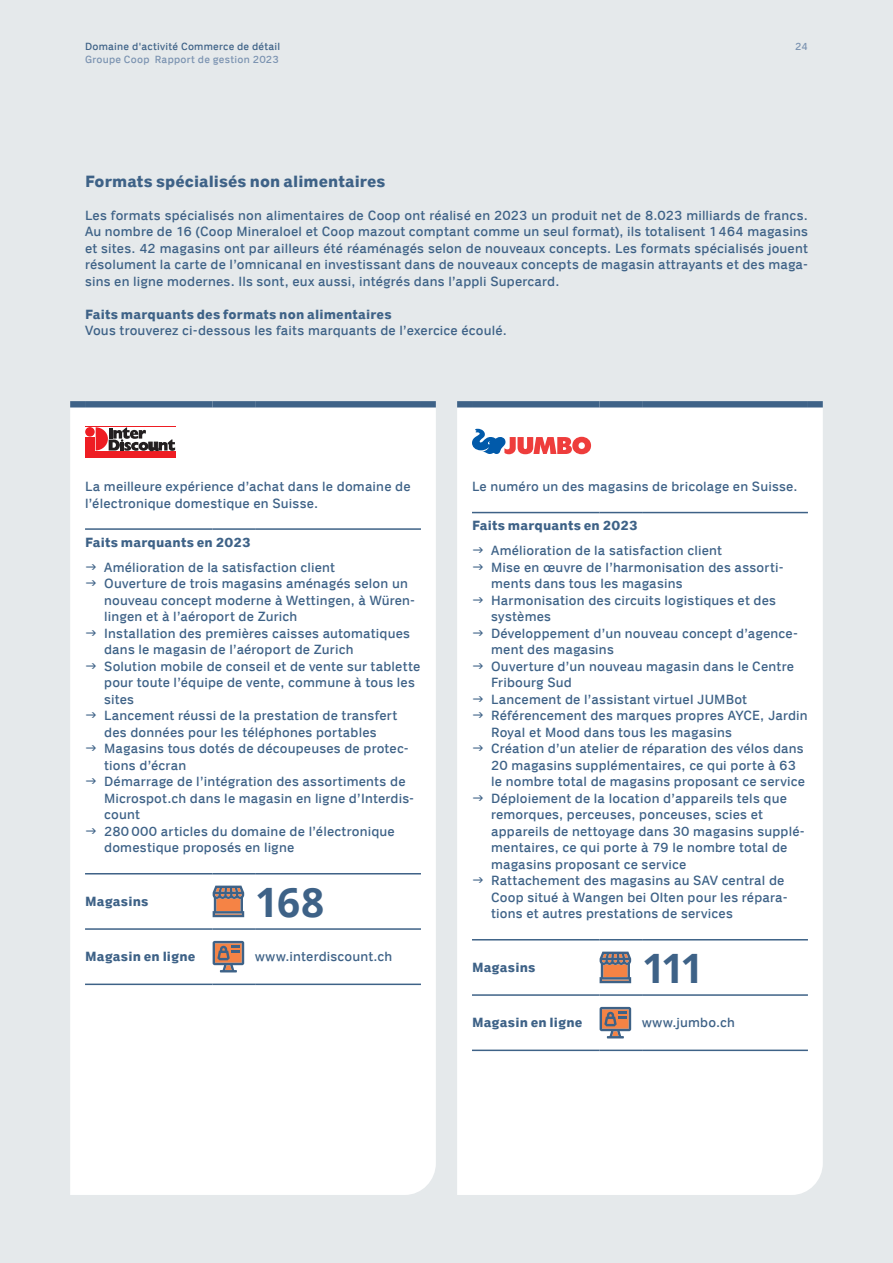
<style>
.page{position:relative;width:893px;height:1263px;background:#e5e9eb}
.page>*{position:absolute;margin:0;border:0;box-sizing:border-box;transform-origin:0 0}
.t1{font:700 40.5px "Open Sans";letter-spacing:-.06em;color:#3e6287}
.t2{font:700 16.5px "Coop";letter-spacing:.005em;color:#3e6287}
.t3{font:13.5px/16.5px "Coop";letter-spacing:.015em;color:#3e6287}
.t4{font:700 13.5px "Coop";letter-spacing:.015em;color:#3e6287}
.t5{font:10.5px "Coop";letter-spacing:.025em;color:#3e6287}
.t6{font:10.5px "Coop";letter-spacing:.025em;color:#7b93b1}
</style>
<div class="page">
<div style="left:70px;top:407px;width:366px;height:788px;background:#fff"></div>
<div style="left:70px;top:401px;width:15px;height:6px;background:#3e6287"></div>
<div style="left:85px;top:401px;width:128px;height:6px;background:#3e6287"></div>
<div style="left:213px;top:401px;width:42px;height:6px;background:#3e6287"></div>
<div style="left:255px;top:401px;width:166px;height:6px;background:#3e6287"></div>
<div style="left:421px;top:401px;width:15px;height:6px;background:#3e6287"></div>
<hr style="left:85px;top:528px;width:128px;height:2px;background:#3e6287">
<hr style="left:213px;top:528px;width:42px;height:2px;background:#3e6287">
<hr style="left:255px;top:528px;width:166px;height:2px;background:#3e6287">
<hr style="left:85px;top:873px;width:128px;height:1px;background:#3e6287">
<hr style="left:213px;top:873px;width:42px;height:1px;background:#3e6287">
<hr style="left:255px;top:873px;width:166px;height:1px;background:#3e6287">
<hr style="left:255px;top:928px;width:166px;height:2px;background:#3e6287">
<hr style="left:255px;top:983px;width:166px;height:2px;background:#3e6287">
<hr style="left:85px;top:928px;width:128px;height:2px;background:#3e6287">
<hr style="left:213px;top:928px;width:42px;height:2px;background:#3e6287">
<hr style="left:85px;top:983px;width:128px;height:2px;background:#3e6287">
<hr style="left:213px;top:983px;width:42px;height:2px;background:#3e6287">
<hr style="left:85px;top:426px;width:90px;height:1px;background:#ee1d23">
<div style="left:85px;top:451px;width:90px;height:6px;background:#ee1d23"></div>
<div style="left:85px;top:427px;width:10px;height:10px;background:#ee1d23;border-radius:50%"></div>
<div style="left:85px;top:437px;width:10px;height:13px;background:#ee1d23"></div>
<svg style="left:96px;top:427px;width:79px;height:24px;background:#a78e8f"></svg>
<svg style="left:213px;top:885px;width:31px;height:32px"></svg>
<svg style="left:213px;top:941px;width:31px;height:31px"></svg>
<div style="left:457px;top:407px;width:366px;height:788px;background:#fff"></div>
<div style="left:457px;top:401px;width:15px;height:6px;background:#3e6287"></div>
<div style="left:472px;top:401px;width:128px;height:6px;background:#3e6287"></div>
<div style="left:600px;top:401px;width:42px;height:6px;background:#3e6287"></div>
<div style="left:642px;top:401px;width:166px;height:6px;background:#3e6287"></div>
<div style="left:808px;top:401px;width:15px;height:6px;background:#3e6287"></div>
<hr style="left:472px;top:512px;width:128px;height:1px;background:#3e6287">
<hr style="left:600px;top:512px;width:42px;height:1px;background:#3e6287">
<hr style="left:642px;top:512px;width:166px;height:1px;background:#3e6287">
<hr style="left:472px;top:939px;width:128px;height:1px;background:#3e6287">
<hr style="left:600px;top:939px;width:42px;height:1px;background:#3e6287">
<hr style="left:642px;top:939px;width:166px;height:1px;background:#3e6287">
<hr style="left:642px;top:994px;width:166px;height:2px;background:#3e6287">
<hr style="left:642px;top:1049px;width:166px;height:2px;background:#3e6287">
<hr style="left:472px;top:994px;width:128px;height:2px;background:#3e6287">
<hr style="left:600px;top:994px;width:42px;height:2px;background:#3e6287">
<hr style="left:472px;top:1049px;width:128px;height:2px;background:#3e6287">
<hr style="left:600px;top:1049px;width:42px;height:2px;background:#3e6287">
<svg style="left:472px;top:429px;width:119px;height:25px;background:#d09fac"></svg>
<svg style="left:600px;top:951px;width:31px;height:32px"></svg>
<svg style="left:600px;top:1007px;width:31px;height:31px"></svg>
<svg style="left:86px;top:564px;width:10px;height:6px"></svg>
<svg style="left:86px;top:581px;width:10px;height:5px"></svg>
<svg style="left:86px;top:630px;width:10px;height:6px"></svg>
<svg style="left:86px;top:663px;width:10px;height:6px"></svg>
<svg style="left:86px;top:713px;width:10px;height:5px"></svg>
<svg style="left:86px;top:746px;width:10px;height:5px"></svg>
<svg style="left:86px;top:779px;width:10px;height:5px"></svg>
<svg style="left:86px;top:828px;width:10px;height:6px"></svg>
<svg style="left:473px;top:548px;width:10px;height:5px"></svg>
<svg style="left:473px;top:564px;width:10px;height:6px"></svg>
<svg style="left:473px;top:597px;width:10px;height:6px"></svg>
<svg style="left:473px;top:630px;width:10px;height:6px"></svg>
<svg style="left:473px;top:663px;width:10px;height:6px"></svg>
<svg style="left:473px;top:696px;width:10px;height:6px"></svg>
<svg style="left:473px;top:713px;width:10px;height:5px"></svg>
<svg style="left:473px;top:746px;width:10px;height:5px"></svg>
<svg style="left:473px;top:795px;width:10px;height:6px"></svg>
<svg style="left:473px;top:878px;width:10px;height:5px"></svg>
<p class="t5" style="left:85px;top:41px;width:197px">Domaine d'activité Commerce de détail</p>
<p class="t6" style="left:795px;top:41px;width:14px">24</p>
<p class="t6" style="left:85px;top:53px;width:195px">Groupe Coop Rapport de gestion 2023</p>
<p class="t2" style="left:85px;top:172px;width:302px">Formats spécialisés non alimentaires</p>
<p class="t3" style="left:85px;top:207px;width:724px;text-align:justify">Les formats spécialisés non alimentaires de Coop ont réalisé en 2023 un produit net de 8.023 milliards de francs.<br>Au nombre de 16 (Coop Mineraloel et Coop mazout comptant comme un seul format), ils totalisent 1464 magasins et sites. 42 magasins ont par ailleurs été réaménagés selon de nouveaux concepts. Les formats spécialisés jouent résolument la carte de l’omnicanal en investissant dans de nouveaux concepts de magasin attrayants et des maga&shy;sins en ligne modernes. Ils sont, eux aussi, intégrés dans l’appli Supercard.</p>
<p class="t4" style="left:85px;top:306px;width:308px">Faits marquants des formats non alimentaires</p>
<p class="t3" style="left:85px;top:322px;width:423px">Vous trouverez ci-dessous les faits marquants de l’exercice écoulé.</p>
<p class="t3" style="left:85px;top:479px;width:327px">La meilleure expérience d’achat dans le domaine de l’électronique domestique en Suisse.</p>
<p class="t4" style="left:85px;top:535px;width:168px">Faits marquants en 2023</p>
<p class="t3" style="left:104px;top:559px;width:318px">Amélioration de la satisfaction client<br>Ouverture de trois magasins aménagés selon un nouveau concept moderne à Wettingen, à Würen&shy;lingen et à l’aéroport de Zurich<br>Installation des premières caisses automatiques dans le magasin de l’aéroport de Zurich<br>Solution mobile de conseil et de vente sur tablette pour toute l’équipe de vente, commune à tous les sites<br>Lancement réussi de la prestation de transfert des données pour les téléphones portables Magasins tous dotés de découpeuses de protec&shy;tions d’écran<br>Démarrage de l’intégration des assortiments de Microspot.ch dans le magasin en ligne d’Interdis&shy;count<br>280 000 articles du domaine de l’électronique domestique proposés en ligne</p>
<p class="t4" style="left:85px;top:894px;width:65px">Magasins</p>
<h1 class="t1" style="left:255px;top:873px;width:71px">168</h1>
<p class="t4" style="left:85px;top:949px;width:112px">Magasin en ligne</p>
<p class="t3" style="left:255px;top:949px;width:139px">www.interdiscount.ch</p>
<p class="t3" style="left:472px;top:479px;width:327px">Le numéro un des magasins de bricolage en Suisse.</p>
<p class="t4" style="left:472px;top:518px;width:168px">Faits marquants en 2023</p>
<p class="t3" style="left:491px;top:543px;width:318px">Amélioration de la satisfaction client<br>Mise en œuvre de l’harmonisation des assorti&shy;ments dans tous les magasins<br>Harmonisation des circuits logistiques et des systèmes<br>Développement d’un nouveau concept d’agence&shy;ment des magasins<br>Ouverture d’un nouveau magasin dans le Centre Fribourg Sud<br>Lancement de l’assistant virtuel JUMBot Référencement des marques propres AYCE, Jardin Royal et Mood dans tous les magasins<br>Création d’un atelier de réparation des vélos dans 20 magasins supplémentaires, ce qui porte à 63 le nombre total de magasins proposant ce service Déploiement de la location d’appareils tels que remorques, perceuses, ponceuses, scies et appareils de nettoyage dans 30 magasins supplé&shy;mentaires, ce qui porte à 79 le nombre total de magasins proposant ce service<br>Rattachement des magasins au SAV central de Coop situé à Wangen bei Olten pour les répara&shy;tions et autres prestations de services</p>
<p class="t4" style="left:472px;top:960px;width:65px">Magasins</p>
<h1 class="t1" style="left:642px;top:939px;width:63px">111</h1>
<p class="t4" style="left:472px;top:1015px;width:112px">Magasin en ligne</p>
<p class="t3" style="left:642px;top:1015px;width:94px">www.jumbo.ch</p>
</div>
